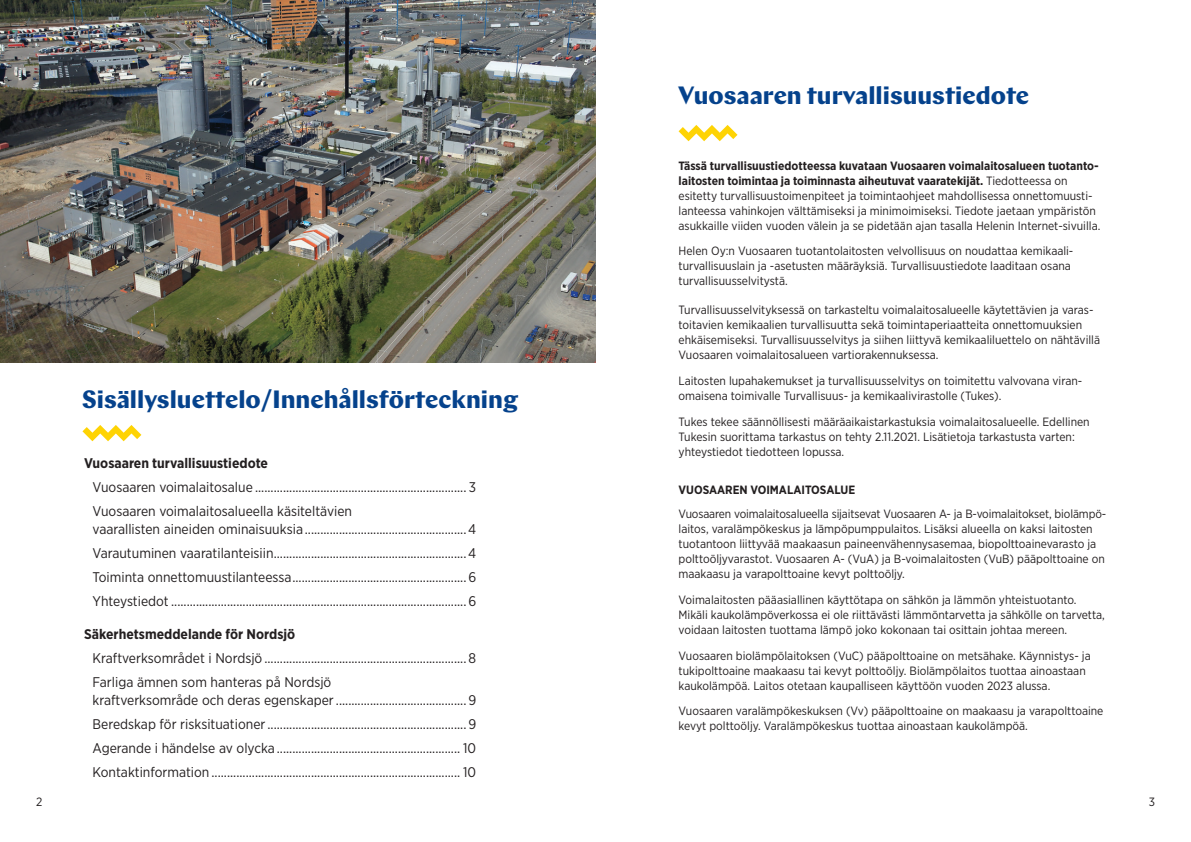
<style>
.page{position:relative;width:1191px;height:842px;background:#fff}
.page>*{position:absolute;margin:0;border:0;box-sizing:border-box;transform-origin:0 0}
.t1{font:700 25px "Chap";color:#05428c}
.t2{font:14px/24px "Gotham Narrow";color:#231f20}
.t3{font:700 14px "Gotham Narrow";color:#231f20}
.t4{font:12px/15px "Gotham Narrow";color:#231f20}
.t5{font:700 12px "Gotham Narrow";color:#231f20}
.s1{font-weight:700}
</style>
<div class="page">
<svg style="left:678px;top:125px;width:59px;height:16px"></svg>
<svg style="left:82px;top:425px;width:59px;height:16px"></svg>
<img style="left:0;top:0;width:595px;height:362px">
<h1 class="t1" style="left:82px;top:383px;width:438px">Sisällysluettelo/Innehållsförteckning</h1>
<p class="t3" style="left:84px;top:454px;width:185px">Vuosaaren turvallisuustiedote</p>
<p class="t2" style="left:93px;top:475px;width:385px">Vuosaaren voimalaitosalue .................................................................... 3<br>Vuosaaren voimalaitosalueella käsiteltävien</p>
<p class="t2" style="left:93px;top:517px;width:385px;text-align:justify">vaarallisten aineiden ominaisuuksia ....................................................4<br>Varautuminen vaaratilanteisiin..............................................................4<br>Toiminta onnettomuustilanteessa........................................................6<br>Yhteystiedot ...............................................................................................6</p>
<p class="t3" style="left:84px;top:625px;width:213px">Säkerhetsmeddelande för Nordsjö</p>
<p class="t2" style="left:93px;top:645px;width:385px">Kraftverksområdet i Nordsjö ................................................................. 8<br>Farliga ämnen som hanteras på Nordsjö</p>
<p class="t2" style="left:93px;top:687px;width:385px;text-align:justify">kraftverksområde och deras egenskaper..........................................9<br>Beredskap för risksituationer................................................................9<br>Agerande i händelse av olycka ........................................................... 10<br>Kontaktinformation ................................................................................ 10</p>
<h1 class="t1" style="left:678px;top:79px;width:352px">Vuosaaren turvallisuustiedote</h1>
<p class="t4" style="left:678px;top:158px;width:423px"><span class="s1">Tässä turvallisuustiedotteessa kuvataan Vuosaaren voimalaitosalueen tuotanto&shy;laitosten toimintaa ja toiminnasta aiheutuvat vaaratekijät.</span> Tiedotteessa on esitetty turvallisuustoimenpiteet ja toimintaohjeet mahdollisessa onnettomuusti&shy;lanteessa vahinkojen välttämiseksi ja minimoimiseksi. Tiedote jaetaan ympäristön asukkaille viiden vuoden välein ja se pidetään ajan tasalla Helenin Internet-sivuilla.</p>
<p class="t4" style="left:678px;top:243px;width:396px">Helen Oy:n Vuosaaren tuotantolaitosten velvollisuus on noudattaa kemikaali&shy;turvallisuuslain ja -asetusten määräyksiä. Turvallisuustiedote laaditaan osana turvallisuusselvitystä.</p>
<p class="t4" style="left:678px;top:302px;width:423px">Turvallisuusselvityksessä on tarkasteltu voimalaitosalueelle käytettävien ja varas&shy;toitavien kemikaalien turvallisuutta sekä toimintaperiaatteita onnettomuuksien ehkäisemiseksi. Turvallisuusselvitys ja siihen liittyvä kemikaaliluettelo on nähtävillä Vuosaaren voimalaitosalueen vartiorakennuksessa.</p>
<p class="t4" style="left:678px;top:373px;width:405px">Laitosten lupahakemukset ja turvallisuusselvitys on toimitettu valvovana viran&shy;omaisena toimivalle Turvallisuus- ja kemikaalivirastolle (Tukes).</p>
<p class="t4" style="left:678px;top:414px;width:412px">Tukes tekee säännöllisesti määräaikaistarkastuksia voimalaitosalueelle. Edellinen<br>Tukesin suorittama tarkastus on tehty 2.11.2021. Lisätietoja tarkastusta varten: yhteystiedot tiedotteen lopussa.</p>
<p class="t5" style="left:678px;top:482px;width:178px">VUOSAAREN VOIMALAITOSALUE</p>
<p class="t4" style="left:678px;top:506px;width:428px">Vuosaaren voimalaitosalueella sijaitsevat Vuosaaren A- ja B-voimalaitokset, biolämpö&shy;laitos, varalämpökeskus ja lämpöpumppulaitos. Lisäksi alueella on kaksi laitosten tuotantoon liittyvää maakaasun paineenvähennysasemaa, biopolttoainevarasto ja polttoöljyvarastot. Vuosaaren A- (VuA) ja B-voimalaitosten (VuB) pääpolttoaine on maakaasu ja varapolttoaine kevyt polttoöljy.</p>
<p class="t4" style="left:678px;top:592px;width:428px">Voimalaitosten pääasiallinen käyttötapa on sähkön ja lämmön yhteistuotanto.<br>Mikäli kaukolämpöverkossa ei ole riittävästi lämmöntarvetta ja sähkölle on tarvetta, voidaan laitosten tuottama lämpö joko kokonaan tai osittain johtaa mereen.</p>
<p class="t4" style="left:678px;top:647px;width:414px">Vuosaaren biolämpölaitoksen (VuC) pääpolttoaine on metsähake. Käynnistys- ja tukipolttoaine maakaasu tai kevyt polttoöljy. Biolämpölaitos tuottaa ainoastaan kaukolämpöä. Laitos otetaan kaupalliseen käyttöön vuoden 2023 alussa.</p>
<p class="t4" style="left:678px;top:703px;width:426px">Vuosaaren varalämpökeskuksen (Vv) pääpolttoaine on maakaasu ja varapolttoaine kevyt polttoöljy. Varalämpökeskus tuottaa ainoastaan kaukolämpöä.</p>
<p class="t4" style="left:36px;top:794px;width:8px">2</p>
<p class="t4" style="left:1148px;top:794px;width:8px">3</p>
</div>
